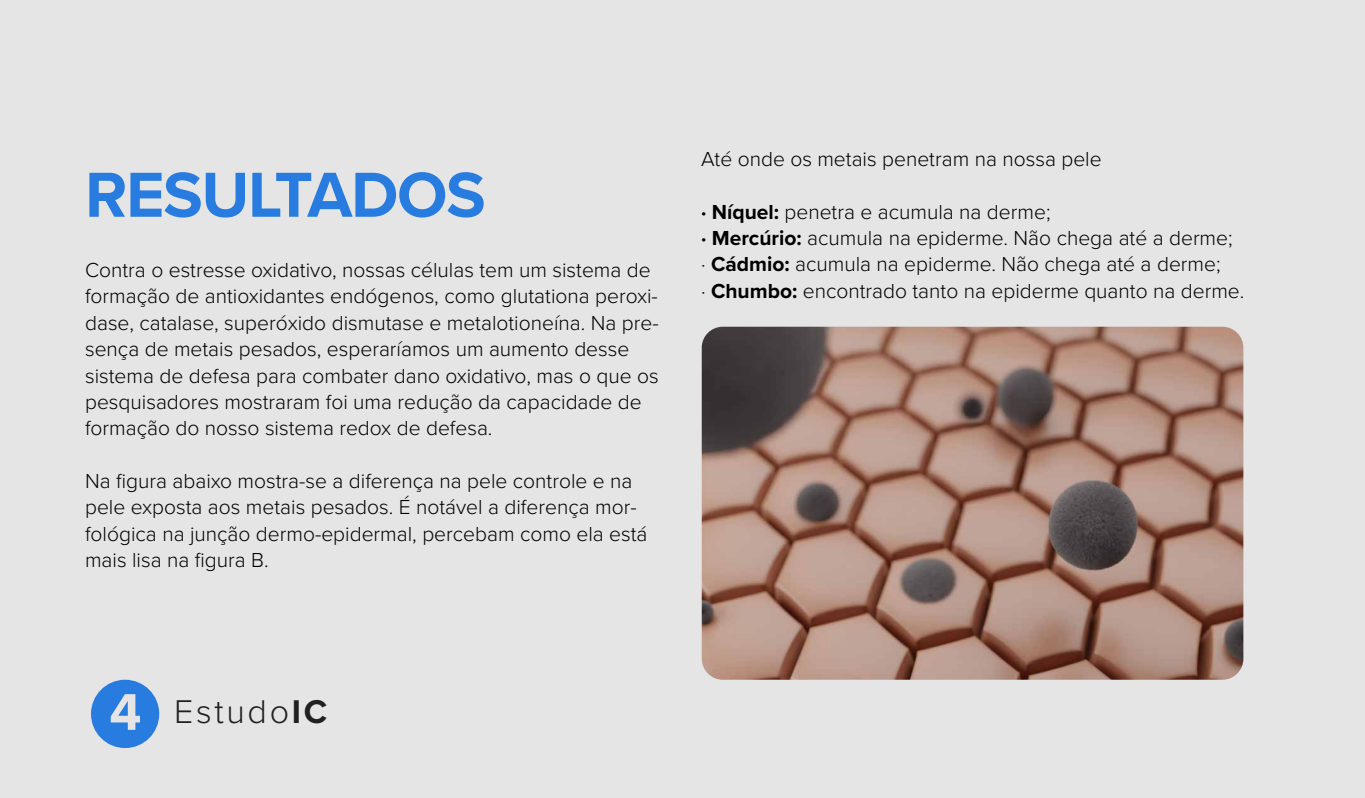
<style>
.page{position:relative;width:1365px;height:798px;background:#fff}
.page>*{position:absolute;margin:0;border:0;box-sizing:border-box;transform-origin:0 0}
.t1{font:700 65.89px "Proxima Nova";letter-spacing:-.02em;color:#287ce0}
.t2{font:300 34.04px "Proxima Nova";letter-spacing:.08em;color:#212020}
.t3{font:300 21px/26.3px "Proxima Nova";color:#000}
.s1{font-weight:700}
.s2{font-weight:700;font-size:53.46px;color:#e5e5e5}
</style>
<div class="page">
<div style="left:0;top:0;width:1364px;height:797px;background:#e5e5e5"></div>
<div style="left:91px;top:679px;width:68px;height:68px;background:#287ce0;border-radius:50%"></div>
<img style="left:702px;top:326px;width:541px;height:353px">
<h1 class="t1" style="left:85px;top:145px;width:402px">RESULTADOS</h1>
<p class="t3" style="left:85px;top:255px;width:575px">Contra o estresse oxidativo, nossas células tem um sistema de formação de antioxidantes endógenos, como glutationa peroxi&shy;dase, catalase, superóxido dismutase e metalotioneína. Na pre&shy;sença de metais pesados, esperaríamos um aumento desse sistema de defesa para combater dano oxidativo, mas o que os pesquisadores mostraram foi uma redução da capacidade de formação do nosso sistema redox de defesa.</p>
<p class="t3" style="left:85px;top:466px;width:564px">Na figura abaixo mostra-se a diferença na pele controle e na pele exposta aos metais pesados. É notável a diferença mor&shy;fológica na junção dermo-epidermal, percebam como ela está mais lisa na figura B.</p>
<p class="t3" style="left:701px;top:144px;width:402px">Até onde os metais penetram na nossa pele</p>
<p class="t3" style="left:701px;top:197px;width:545px"><span class="s1">· Níquel:</span> penetra e acumula na derme;<br><span class="s1">· Mercúrio:</span> acumula na epiderme. Não chega até a derme;<br>· <span class="s1">Cádmio:</span> acumula na epiderme. Não chega até a derme;<br>· <span class="s1">Chumbo:</span> encontrado tanto na epiderme quanto na derme.</p>
<h2 class="t2" style="left:109px;top:686px;width:219px"><span class="s2">4</span> Estudo<span class="s1">IC</span></h2>
</div>
